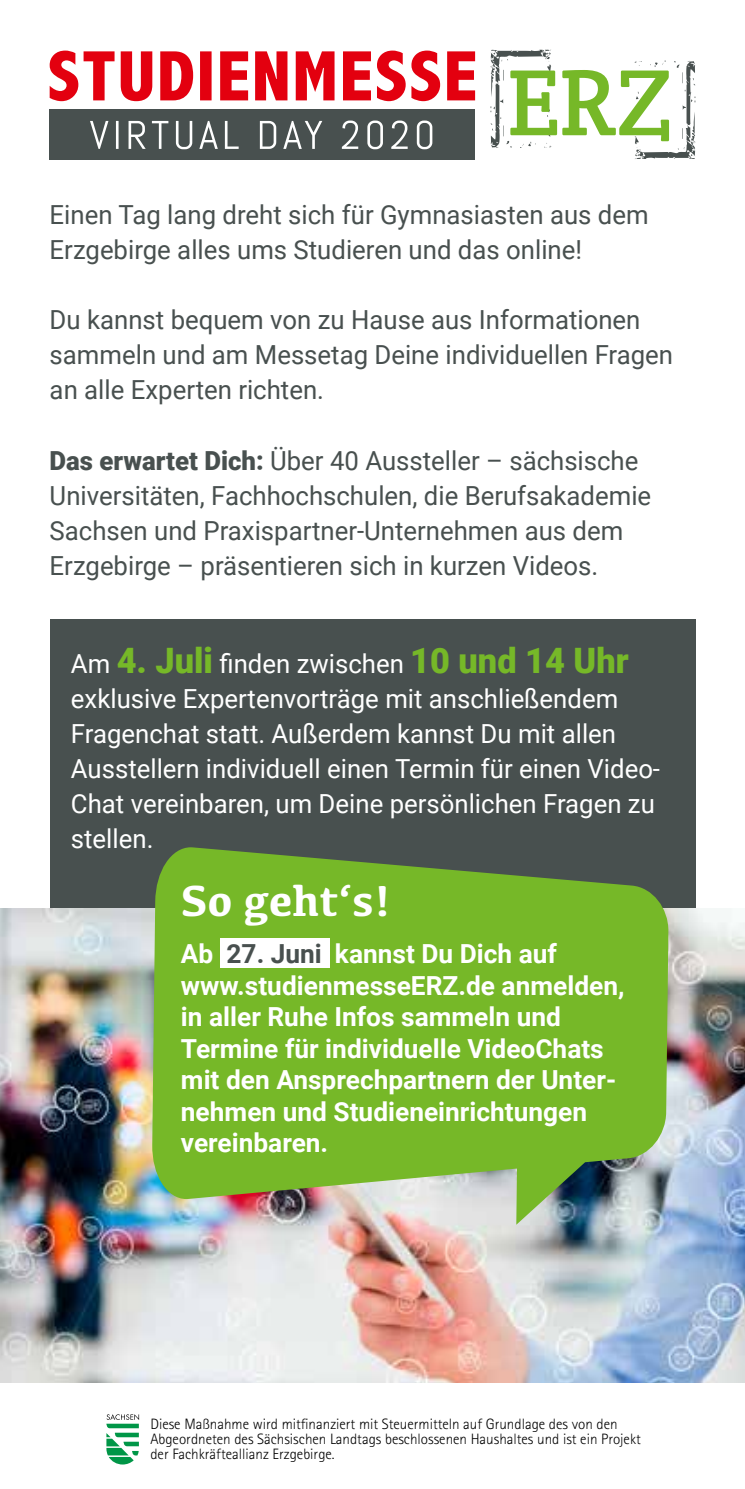
<style>
.page{position:relative;width:745px;height:1489px;background:#fff}
.page>*{position:absolute;margin:0;border:0;box-sizing:border-box;transform-origin:0 0}
.t1{font:700 45px "Kefa";color:#fff}
.t2{font:26.25px/35px "Roboto";color:#48504f}
.t3{font:26.25px/35px "Roboto";color:#fff}
.t4{font:700 26.25px/31.5px "Roboto";color:#fff}
.t5{font:300 15px/15px "Rotis Sans Serif";color:#000}
.s1{font-weight:900}
.s2{font-weight:900;font-size:35px;color:#76b828}
.s3{color:#48504f}
</style>
<div class="page">
<div style="left:50px;top:619px;width:644px;height:289px;background:#48504f"></div>
<img style="left:0;top:908px;width:744px;height:474px">
<svg style="left:106px;top:1414px;width:33px;height:50px"></svg>
<svg style="left:50px;top:51px;width:425px;height:50px"></svg>
<div style="left:50px;top:109px;width:424px;height:50px;background:#48504f"></div>
<svg style="left:90px;top:120px;width:342px;height:29px"></svg>
<svg style="left:490px;top:50px;width:204px;height:109px"></svg>
<svg style="left:152px;top:847px;width:516px;height:377px;background:#7ab13c"></svg>
<div style="left:220px;top:938px;width:110px;height:29px;background:#fff"></div>
<p class="t2" style="left:50px;top:196px;width:600px">Einen Tag lang dreht sich für Gymnasiasten aus dem<br>Erzgebirge alles ums Studieren und das online!</p>
<p class="t2" style="left:50px;top:301px;width:624px">Du kannst bequem von zu Hause aus Informationen sammeln und am Messetag Deine individuellen Fragen an alle Experten richten.</p>
<p class="t2" style="left:50px;top:441px;width:602px"><span class="s1">Das erwartet Dich:</span> Über 40 Aussteller – sächsische Universitäten, Fachhochschulen, die Berufsakademie Sachsen und Praxispartner-Unternehmen aus dem Erzgebirge – präsentieren sich in kurzen Videos.</p>
<p class="t3" style="left:71px;top:644px;width:590px">Am <span class="s2">4. Juli</span> finden zwischen <span class="s2">10 und 14 Uhr </span>exklusive Expertenvorträge mit anschließendem Fragenchat statt. Außerdem kannst Du mit allen Ausstellern individuell einen Termin für einen Video-Chat vereinbaren, um Deine persönlichen Fragen zu stellen.</p>
<h1 class="t1" style="left:181px;top:870px;width:210px">So geht‘s!</h1>
<p class="t4" style="left:181px;top:937px;width:445px">Ab <span class="s3">27. Juni</span> kannst Du Dich auf www.studienmesseERZ.de anmelden, in aller Ruhe Infos sammeln und<br>Termine für individuelle VideoChats mit den Ansprechpartnern der Unter&shy;nehmen und Studieneinrichtungen vereinbaren.</p>
<p class="t5" style="left:150px;top:1415px;width:491px">Diese Maßnahme wird mitfinanziert mit Steuermitteln auf Grundlage des von den<br>Abgeordneten des Sächsischen Landtags beschlossenen Haushaltes und ist ein Projekt der Fachkräfteallianz Erzgebirge.</p>
</div>
